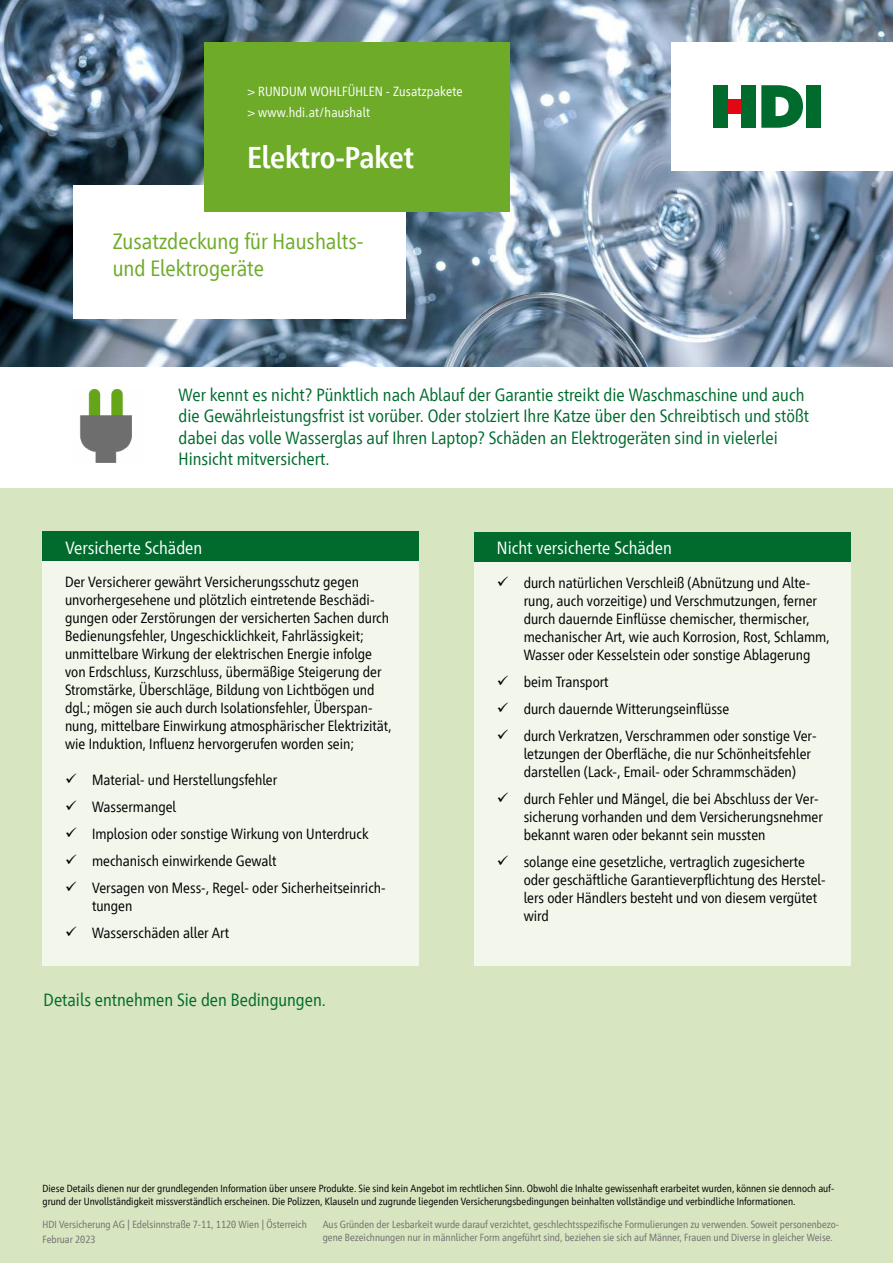
<style>
.page{position:relative;width:893px;height:1263px;background:#fff}
.page>*{position:absolute;margin:0;border:0;box-sizing:border-box;transform-origin:0 0}
.t1{font:700 30px "HDI Pro Cnd";color:#fff}
.t2{font:22.5px/27px "HDI Pro Cnd";color:#6eab28}
.t3{font:18px/21.6px "HDI Pro Cnd";color:#006b2d}
.t4{font:18px "HDI Pro Cnd";color:#fff}
.t5{font:15px/18px "HDI Pro Cnd";color:#000}
.t6{font:13.5px/21px "HDI Pro Cnd";letter-spacing:.01em;color:#fff}
.t7{font:10.5px/13.5px "HDI Pro Cnd";color:#000}
.t8{font:10.5px/12.6px "HDI Pro Cnd";color:#706f6f}
</style>
<div class="page">
<div style="left:0;top:488px;width:893px;height:775px;background:#d7e5c1"></div>
<img style="left:0;top:0;width:893px;height:366px">
<div style="left:671px;top:42px;width:222px;height:128px;background:#fff"></div>
<svg style="left:761px;top:85px;width:42px;height:43px"></svg>
<div style="left:806px;top:85px;width:15px;height:43px;background:#006b2d"></div>
<div style="left:727px;top:99px;width:14px;height:15px;background:#e30613"></div>
<div style="left:741px;top:85px;width:15px;height:43px;background:#006b2d"></div>
<div style="left:713px;top:85px;width:14px;height:43px;background:#006b2d"></div>
<div style="left:73px;top:186px;width:332px;height:133px;background:#fff"></div>
<div style="left:204px;top:42px;width:306px;height:169px;background:#6eab28"></div>
<div style="left:474px;top:559px;width:376px;height:406px;background:#f2f6eb"></div>
<div style="left:474px;top:531px;width:376px;height:30px;background:#006b2d"></div>
<div style="left:43px;top:559px;width:376px;height:406px;background:#f2f6eb"></div>
<div style="left:43px;top:531px;width:376px;height:30px;background:#006b2d"></div>
<img style="left:80px;top:390px;width:52px;height:72px">
<p class="t6" style="left:247px;top:80px;width:217px">&gt; RUNDUM WOHLFÜHLEN - Zusatzpakete &gt; www.hdi.at/haushalt</p>
<h1 class="t1" style="left:247px;top:135px;width:168px">Elektro-Paket</h1>
<h2 class="t2" style="left:113px;top:226px;width:252px">Zusatzdeckung für Haushalts&shy;und Elektrogeräte</h2>
<p class="t3" style="left:179px;top:382px;width:632px">Wer kennt es nicht? Pünktlich nach Ablauf der Garantie streikt die Waschmaschine und auch die Gewährleistungsfrist ist vorüber. Oder stolziert Ihre Katze über den Schreibtisch und stößt dabei das volle Wasserglas auf Ihren Laptop? Schäden an Elektrogeräten sind in vielerlei Hinsicht mitversichert.</p>
<p class="t4" style="left:65px;top:535px;width:138px">Versicherte Schäden</p>
<p class="t5" style="left:65px;top:571px;width:328px">Der Versicherer gewährt Versicherungsschutz gegen unvorhergesehene und plötzlich eintretende Beschädi&shy;gungen oder Zerstörungen der versicherten Sachen durch Bedienungsfehler, Ungeschicklichkeit, Fahrlässigkeit; unmittelbare Wirkung der elektrischen Energie infolge von Erdschluss, Kurzschluss, übermäßige Steigerung der Stromstärke, Überschläge, Bildung von Lichtbögen und dgl.; mögen sie auch durch Isolationsfehler, Überspan&shy;nung, mittelbare Einwirkung atmosphärischer Elektrizität, wie Induktion, Influenz hervorgerufen worden sein;</p>
<p class="t5" style="left:92px;top:765px;width:295px;line-height:27px">Material- und Herstellungsfehler<br>Wassermangel<br>Implosion oder sonstige Wirkung von Unterdruck mechanisch einwirkende Gewalt<br>Versagen von Mess-, Regel- oder Sicherheitseinrich-</p>
<p class="t5" style="left:92px;top:891px;width:139px;line-height:27px">tungen<br>Wasserschäden aller Art</p>
<p class="t3" style="left:44px;top:988px;width:284px">Details entnehmen Sie den Bedingungen.</p>
<p class="t4" style="left:497px;top:535px;width:176px">Nicht versicherte Schäden</p>
<p class="t5" style="left:524px;top:572px;width:307px">durch natürlichen Verschleiß (Abnützung und Alte&shy;rung, auch vorzeitige) und Verschmutzungen, ferner durch dauernde Einflüsse chemischer, thermischer, mechanischer Art, wie auch Korrosion, Rost, Schlamm, Wasser oder Kesselstein oder sonstige Ablagerung</p>
<p class="t5" style="left:524px;top:667px;width:294px;line-height:27px">beim Transport<br>durch dauernde Witterungseinflüsse<br>durch Verkratzen, Verschrammen oder sonstige Ver-</p>
<p class="t5" style="left:524px;top:743px;width:289px">letzungen der Oberfläche, die nur Schönheitsfehler darstellen (Lack-, Email- oder Schrammschäden)</p>
<p class="t5" style="left:524px;top:788px;width:301px">durch Fehler und Mängel, die bei Abschluss der Ver&shy;sicherung vorhanden und dem Versicherungsnehmer bekannt waren oder bekannt sein mussten</p>
<p class="t5" style="left:524px;top:851px;width:304px">solange eine gesetzliche, vertraglich zugesicherte oder geschäftliche Garantieverpflichtung des Herstel&shy;lers oder Händlers besteht und von diesem vergütet wird</p>
<p class="t7" style="left:43px;top:1180px;width:793px">Diese Details dienen nur der grundlegenden Information über unsere Produkte. Sie sind kein Angebot im rechtlichen Sinn. Obwohl die Inhalte gewissenhaft erarbeitet wurden, können sie dennoch auf&shy;grund der Unvollständigkeit missverständlich erscheinen. Die Polizzen, Klauseln und zugrunde liegenden Versicherungsbedingungen beinhalten vollständige und verbindliche Informationen.</p>
<p class="t8" style="left:323px;top:1217px;width:518px">Aus Gründen der Lesbarkeit wurde darauf verzichtet, geschlechtsspezifische Formulierungen zu verwenden. Soweit personenbezo&shy;gene Bezeichnungen nur in männlicher Form angeführt sind, beziehen sie sich auf Männer, Frauen und Diverse in gleicher Weise.</p>
<p class="t8" style="left:43px;top:1217px;width:266px;line-height:14.1px">HDI Versicherung AG | Edelsinnstraße 7-11, 1120 Wien | Österreich<br>Februar 2023</p>
</div>
